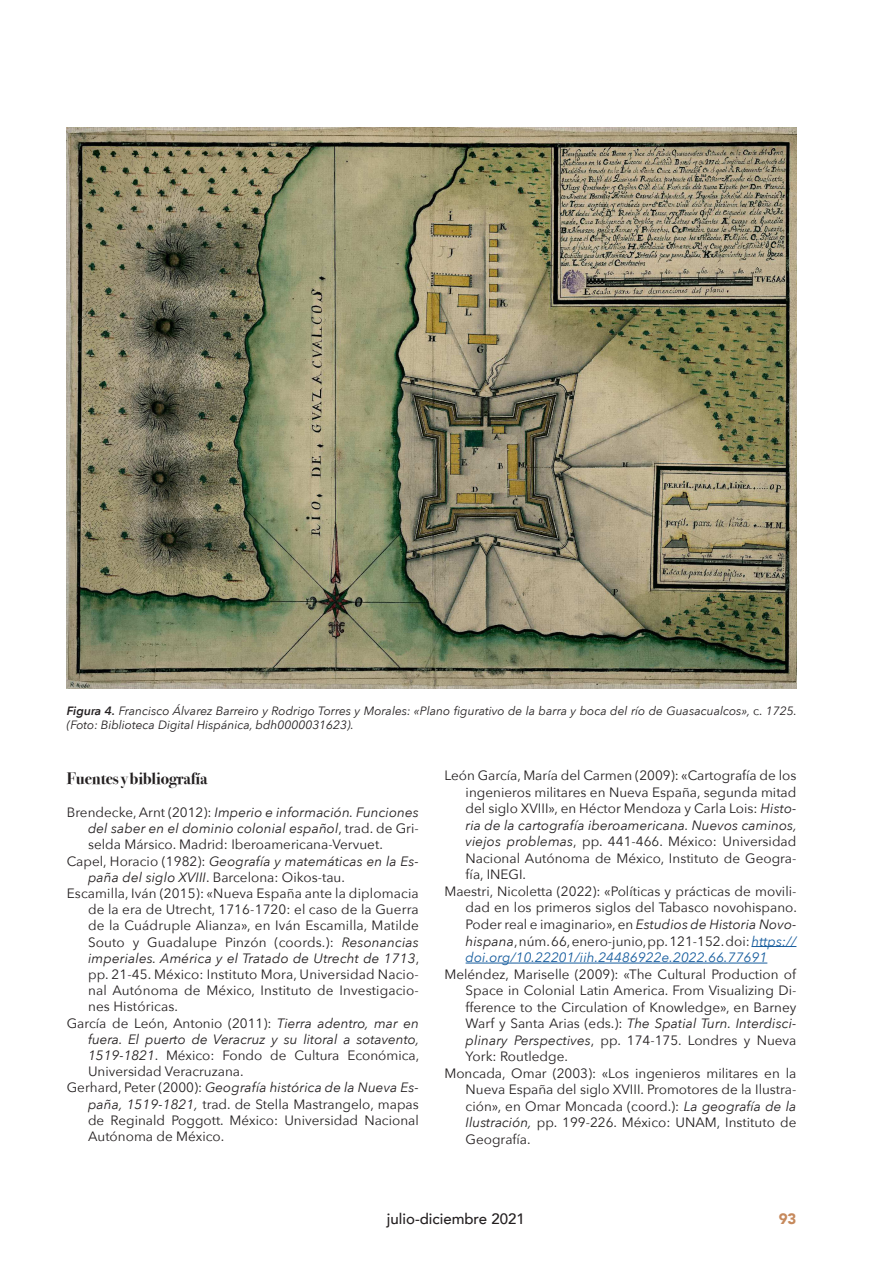
<style>
.page{position:relative;width:893px;height:1263px;background:#fff}
.page>*{position:absolute;margin:0;border:0;box-sizing:border-box;transform-origin:0 0}
.Ladillo{font:700 16.5px "Bodoni Svty Two ITCTT";letter-spacing:-.005em;color:#231f20}
.t1{font:500 15px "Avenir";color:#231f20}
.t2{font:900 15px "Avenir";color:#c6895c}
.Fuentes_y_bibliograf{font:13.5px/16.5px "Avenir Next";color:#231f20;text-align:justify}
.Fuentes_y_bibliograf-2{font:italic 13.5px/16.2px "Avenir Next";letter-spacing:.005em;color:#231f20}
.t3{font:italic 12px/14.4px "Avenir Next";color:#231f20}
.s1{font-weight:600}
.s2{font-style:normal}
.s3{font-style:italic}
.s4{font-style:italic;color:#175d9e}
</style>
<div class="page">
<hr style="left:751px;top:946px;width:45px;height:1px;background:#175d9e">
<hr style="left:466px;top:963px;width:301px;height:1px;background:#175d9e">
<img style="left:67px;top:128px;width:729px;height:561px">
<p class="t3" style="left:67px;top:703px;width:731px"><span class="s1">Figura 4.</span> Francisco Álvarez Barreiro y Rodrigo Torres y Morales: «Plano figurativo de la barra y boca del río de Guasacualcos», <span class="s2">c.</span> 1725. (Foto: Biblioteca Digital Hispánica, bdh0000031623).</p>
<p class="Ladillo" style="left:67px;top:765px;width:142px">Fuentes y bibliografía</p>
<p class="Fuentes_y_bibliograf" style="left:88px;top:804px;width:332px;text-indent:-21px">Brendecke, Arnt (2012): <span class="s3">Imperio e información. Funciones del saber en el dominio colonial español</span>, trad. de Gri&shy;selda Mársico. Madrid: Iberoamericana-Vervuet.</p>
<p class="Fuentes_y_bibliograf-2" style="left:88px;top:852px;width:332px;text-indent:-21px"><span class="s2">Capel, Horacio (1982):</span> Geografía y matemáticas en la Es&shy;paña del siglo XVIII<span class="s2">. Barcelona: Oikos-tau.</span></p>
<p class="Fuentes_y_bibliograf" style="left:88px;top:885px;width:333px;text-indent:-21px">Escamilla, Iván (2015): «Nueva España ante la diplomacia de la era de Utrecht, 1716-1720: el caso de la Guerra de la Cuádruple Alianza», en Iván Escamilla, Matilde Souto y Guadalupe Pinzón (coords.): <span class="s3">Resonancias imperiales. América y el Tratado de Utrecht de 1713</span>, pp. 21-45. México: Instituto Mora, Universidad Nacio&shy;nal Autónoma de México, Instituto de Investigacio&shy;nes Históricas.</p>
<p class="Fuentes_y_bibliograf" style="left:88px;top:1014px;width:333px;text-indent:-21px">García de León, Antonio (2011): <span class="s3">Tierra adentro, mar en fuera. El puerto de Veracruz y su litoral a sotavento, 1519-1821</span>. México: Fondo de Cultura Económica, Universidad Veracruzana.</p>
<p class="Fuentes_y_bibliograf" style="left:88px;top:1079px;width:332px;text-indent:-21px">Gerhard, Peter (2000): <span class="s3">Geografía histórica de la Nueva Es&shy;paña, 1519-1821,</span> trad. de Stella Mastrangelo, mapas de Reginald Poggott. México: Universidad Nacional Autónoma de México.</p>
<p class="Fuentes_y_bibliograf" style="left:466px;top:767px;width:333px;text-indent:-21px">León García, María del Carmen (2009): «Cartografía de los ingenieros militares en Nueva España, segunda mitad del siglo XVIII», en Héctor Mendoza y Carla Lois: <span class="s3">Histo&shy;ria de la cartografía iberoamericana. Nuevos caminos, viejos problemas</span>, pp. 441-466. México: Universidad Nacional Autónoma de México, Instituto de Geogra&shy;fía, INEGI.</p>
<p class="Fuentes_y_bibliograf" style="left:466px;top:882px;width:333px;text-indent:-21px">Maestri, Nicoletta (2022): «Políticas y prácticas de movili&shy;dad en los primeros siglos del Tabasco novohispano.<br>Poder real e imaginario», en <span class="s3">Estudios de Historia Novo&shy;hispana</span>, núm. 66, enero-junio, pp. 121-152. doi: <span class="s4">https:// doi.org/10.22201/iih.24486922e.2022.66.77691</span></p>
<p class="Fuentes_y_bibliograf" style="left:466px;top:965px;width:332px;text-indent:-21px">Meléndez, Mariselle (2009): «The Cultural Production of Space in Colonial Latin America. From Visualizing Di&shy;fference to the Circulation of Knowledge», en Barney Warf y Santa Arias (eds.): <span class="s3">The Spatial Turn. Interdisci&shy;plinary Perspectives</span>, pp. 174-175. Londres y Nueva York: Routledge.</p>
<p class="Fuentes_y_bibliograf" style="left:466px;top:1064px;width:332px;text-indent:-21px">Moncada, Omar (2003): «Los ingenieros militares en la Nueva España del siglo XVIII. Promotores de la Ilustra&shy;ción», en Omar Moncada (coord.): <span class="s3">La geografía de la Ilustración,</span> pp. 199-226. México: UNAM, Instituto de Geografía.</p>
<p class="t1" style="left:387px;top:1206px;width:139px">julio-diciembre 2021</p>
<p class="t2" style="left:779px;top:1206px;width:19px">93</p>
</div>
